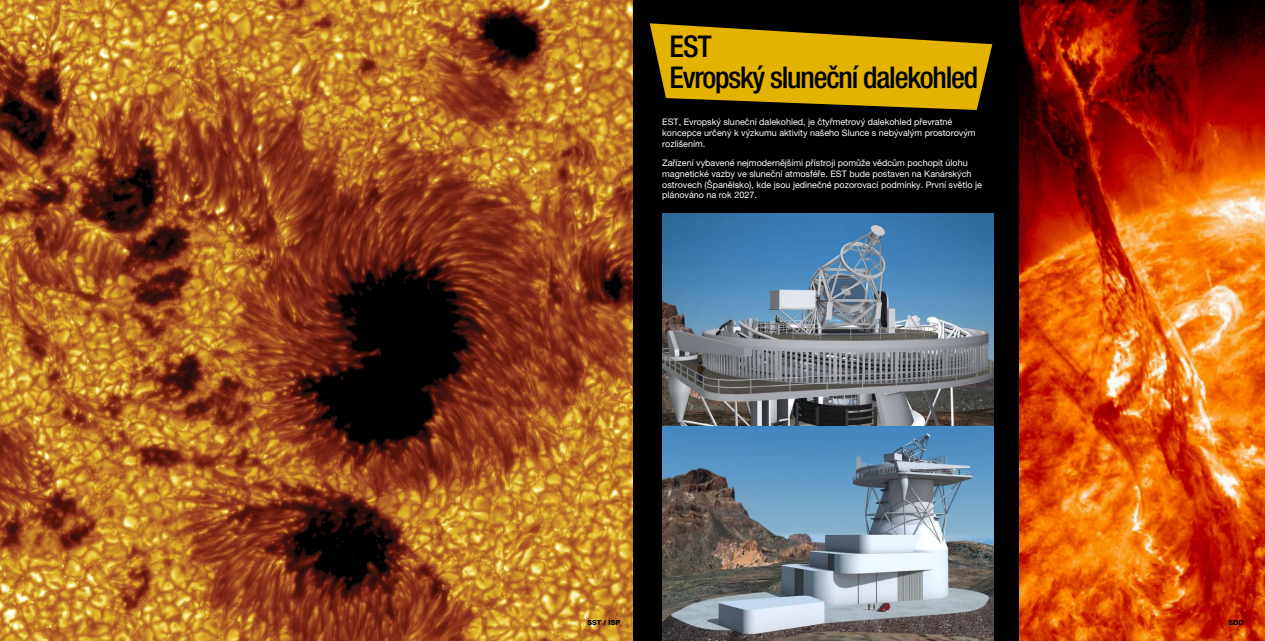
<style>
.page{position:relative;width:1265px;height:641px;background:#fff}
.page>*{position:absolute;margin:0;border:0;box-sizing:border-box;transform-origin:0 0}
.t1{font:500 condensed 30px/31px "Helvetica Neue LT Pro";letter-spacing:-.04em;color:#000}
.t2{font:9px/10.8px "Helvetica Neue LT Pro";color:#fff}
.t3{font:800 7px "Helvetica Neue LT Std";color:#000}
</style>
<div class="page">
<div style="left:632px;top:0;width:632px;height:641px;background:#000"></div>
<img style="left:0;top:0;width:632px;height:641px">
<img style="left:662px;top:213px;width:331px;height:428px">
<svg style="left:649px;top:23px;width:343px;height:87px"></svg>
<img style="left:1019px;top:0;width:245px;height:641px">
<h1 class="t1" style="left:669px;top:30px;width:310px">EST<br>Evropský sluneční dalekohled</h1>
<p class="t2" style="left:662px;top:116px;width:315px">EST, Evropský sluneční dalekohled, je čtyřmetrový dalekohled převratné koncepce určený k výzkumu aktivity našeho Slunce s nebývalým prostorovým rozlišením.</p>
<p class="t2" style="left:662px;top:157px;width:321px">Zařízení vybavené nejmodernějšími přístroji pomůže vědcům pochopit úlohu magnetické vazby ve sluneční atmosféře. EST bude postaven na Kanárských ostrovech (Španělsko), kde jsou jedinečné pozorovací podmínky. První světlo je plánováno na rok 2027.</p>
<p class="t3" style="left:587px;top:618px;width:34px">SST / ISP</p>
<p class="t3" style="left:1228px;top:618px;width:17px">SDO</p>
</div>
